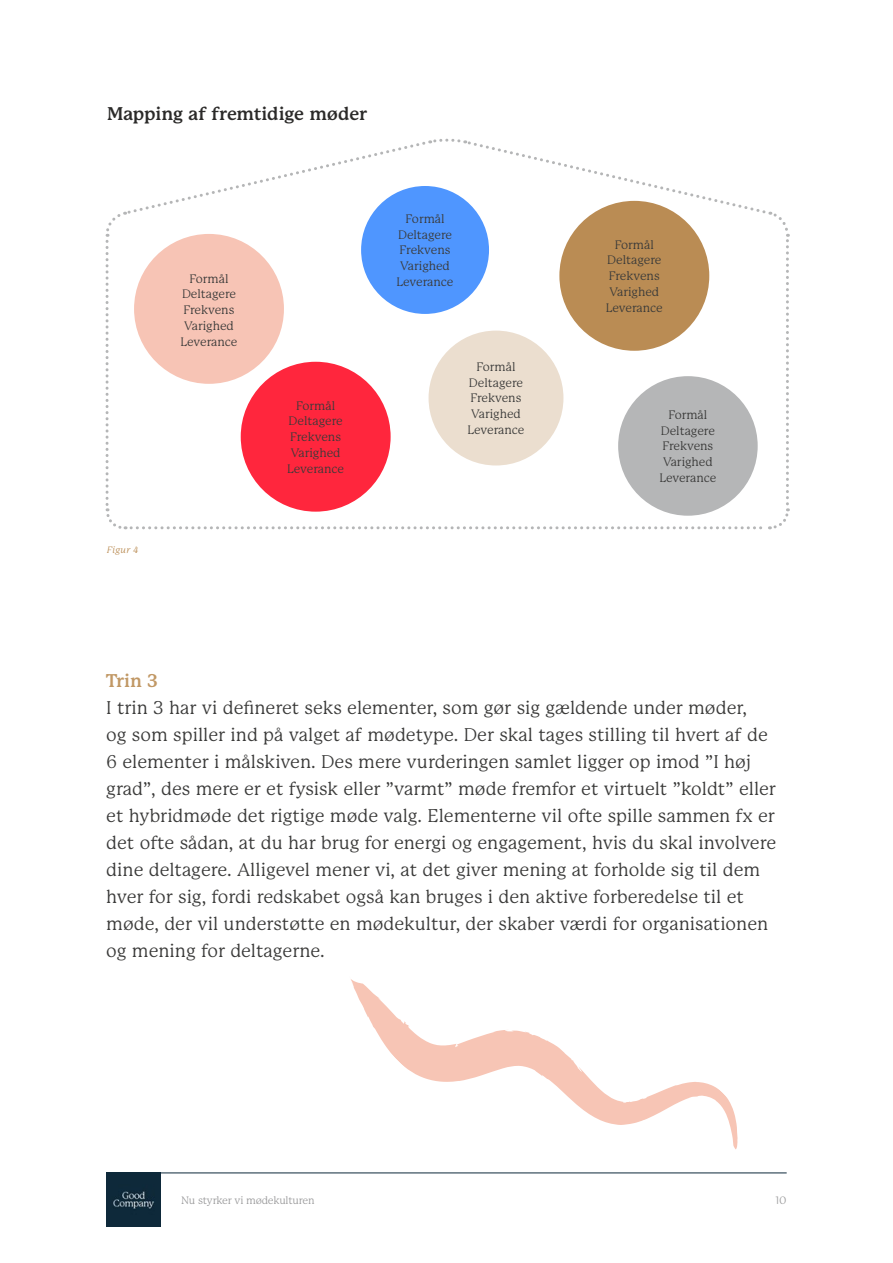
<style>
.page{position:relative;width:893px;height:1263px;background:#fff}
.page>*{position:absolute;margin:0;border:0;box-sizing:border-box;transform-origin:0 0}
.t1{font:18px/27px "P22 Mackinac Pro";color:#3a3a39}
.t2{font:700 18px "P22 Mackinac Pro";letter-spacing:-.005em;color:#2b2a29}
.t3{font:700 18px "P22 Mackinac Pro";color:#c19865}
.t4{font:12px/15.8px "P22 Mackinac Pro";color:#3a3a39;text-align:center}
.t5{font:10.5px "P22 Mackinac Pro";letter-spacing:-.02em;color:#9c9c9d}
.t6{font:italic 9px "P22 Mackinac Pro";letter-spacing:.02em;color:#ba8c54}
</style>
<div class="page">
<svg style="left:105px;top:138px;width:685px;height:392px"></svg>
<div style="left:134px;top:234px;width:150px;height:150px;background:#f7c4b5;border-radius:50%"></div>
<div style="left:429px;top:331px;width:134px;height:134px;background:#ebdecf;border-radius:50%"></div>
<div style="left:559px;top:201px;width:150px;height:150px;background:#ba8c54;border-radius:50%"></div>
<div style="left:618px;top:376px;width:140px;height:140px;background:#b5b6b7;border-radius:50%"></div>
<div style="left:241px;top:362px;width:150px;height:150px;background:#ff263d;border-radius:50%"></div>
<div style="left:361px;top:186px;width:128px;height:128px;background:#4f96ff;border-radius:50%"></div>
<svg style="left:351px;top:979px;width:387px;height:171px"></svg>
<img style="left:106px;top:1173px;width:54px;height:54px">
<hr style="left:106px;top:1172px;width:681px;height:1px;background:#0d293b">
<p class="t2" style="left:107px;top:103px;width:261px">Mapping af fremtidige møder</p>
<p class="t4" style="left:181px;top:271px;width:58px">Formål<br>Deltagere<br>Frekvens<br>Varighed<br>Leverance</p>
<p class="t4" style="left:397px;top:211px;width:58px">Formål<br>Deltagere<br>Frekvens<br>Varighed<br>Leverance</p>
<p class="t4" style="left:606px;top:237px;width:58px">Formål<br>Deltagere<br>Frekvens<br>Varighed<br>Leverance</p>
<p class="t6" style="left:107px;top:544px;width:33px">Figur 4</p>
<p class="t4" style="left:468px;top:359px;width:58px">Formål<br>Deltagere<br>Frekvens<br>Varighed<br>Leverance</p>
<p class="t4" style="left:287px;top:398px;width:58px">Formål<br>Deltagere<br>Frekvens<br>Varighed<br>Leverance</p>
<p class="t4" style="left:659px;top:407px;width:58px">Formål<br>Deltagere<br>Frekvens<br>Varighed<br>Leverance</p>
<p class="t3" style="left:106px;top:670px;width:53px">Trin 3</p>
<p class="t1" style="left:106px;top:694px;width:671px">I trin 3 har vi defineret seks elementer, som gør sig gældende under møder,<br>og som spiller ind på valget af mødetype. Der skal tages stilling til hvert af de 6 elementer i målskiven. Des mere vurderingen samlet ligger op imod ”I høj grad”, des mere er et fysisk eller ”varmt” møde fremfor et virtuelt ”koldt” eller et hybridmøde det rigtige møde valg. Elementerne vil ofte spille sammen fx er det ofte sådan, at du har brug for energi og engagement, hvis du skal involvere dine deltagere. Alligevel mener vi, at det giver mening at forholde sig til dem hver for sig, fordi redskabet også kan bruges i den aktive forberedelse til et møde, der vil understøtte en mødekultur, der skaber værdi for organisationen og mening for deltagerne.</p>
<p class="t5" style="left:181px;top:1194px;width:135px">Nu styrker vi mødekulturen</p>
<p class="t5" style="left:776px;top:1194px;width:13px">10</p>
</div>
